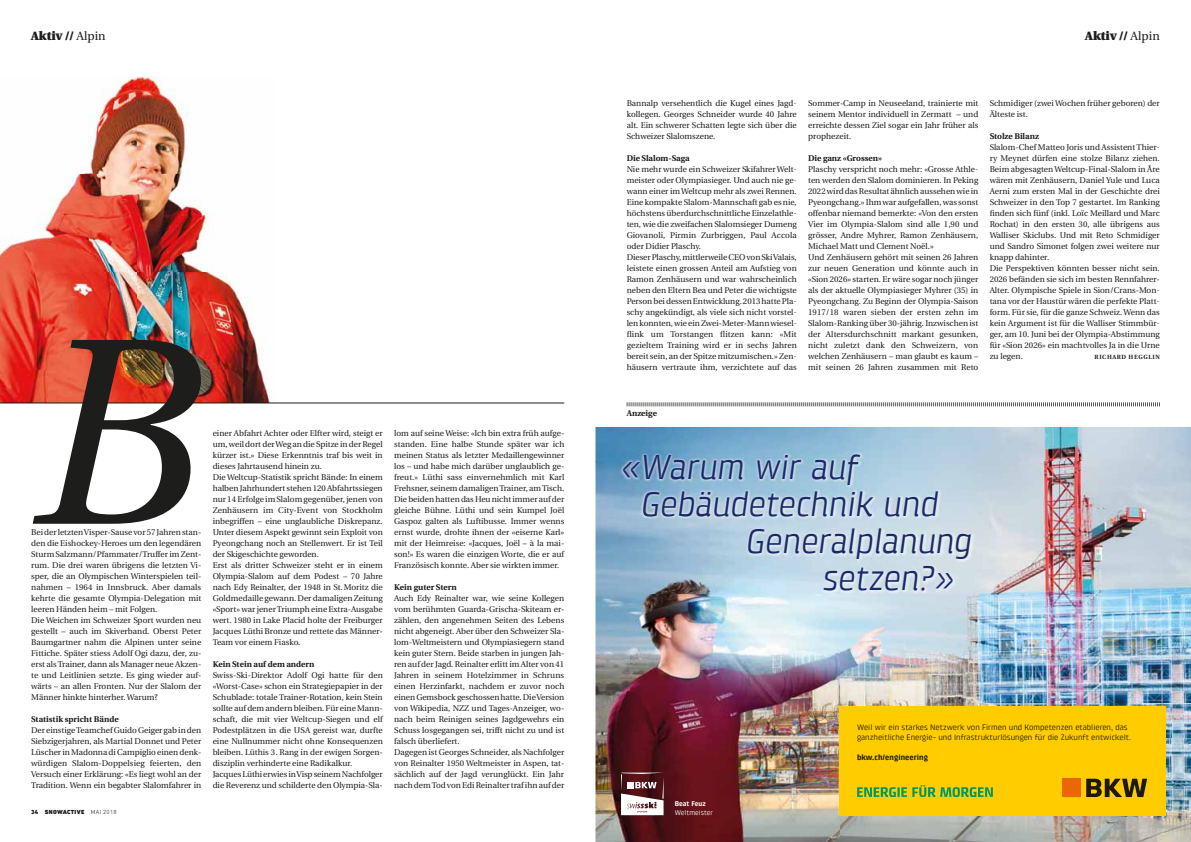
<style>
.page{position:relative;width:1191px;height:842px;background:#fff}
.page>*{position:absolute;margin:0;border:0;box-sizing:border-box;transform-origin:0 0}
.t1{font:italic 265.6px "Utopia";color:#1d1d1b}
.t2{font:italic 35px "Klint Pro";letter-spacing:-.02em;color:#1a2a67}
.t3{font:900 12px "Utopia";color:#1d1d1b}
.t4{font:8.3px/11px "Utopia";color:#1d1d1b}
.t5{font:700 8.3px "Utopia";color:#1d1d1b}
.t6{font:8px/10px "Klint Pro";color:#1d1900}
.t7{font:700 8px "Klint Pro";color:#1d1900}
.t8{font:7px "Klint Pro";color:#fff}
.t9{font:700 7px "Klint Pro";color:#fff}
.t10{font:900 6px "DIN Next LT Pro";letter-spacing:.05em;color:#1d1d1b}
.t11{font:700 6px "Utopia";letter-spacing:.1em;color:#1d1d1b}
.s1{font-weight:400}
.s2{font-weight:300}
</style>
<div class="page">
<img style="left:0;top:77px;width:275px;height:326px">
<hr style="left:0;top:403px;width:564px;height:1px;background:#1d1d1b">
<img style="left:595px;top:427px;width:595px;height:34px">
<img style="left:595px;top:461px;width:35px;height:381px">
<img style="left:946px;top:461px;width:244px;height:277px">
<img style="left:630px;top:593px;width:210px;height:249px">
<img style="left:840px;top:593px;width:106px;height:113px">
<img style="left:1156px;top:738px;width:34px;height:104px">
<img style="left:840px;top:815px;width:316px;height:27px">
<div style="left:838px;top:706px;width:327px;height:109px;background:#fc0"></div>
<img style="left:620px;top:452px;width:354px;height:141px">
<div style="left:1062px;top:779px;width:18px;height:18px;background:#ec6608"></div>
<svg style="left:1086px;top:779px;width:61px;height:18px"></svg>
<svg style="left:857px;top:785px;width:136px;height:12px"></svg>
<svg style="left:621px;top:773px;width:42px;height:42px"></svg>
<svg style="left:626px;top:402px;width:532px;height:4px"></svg>
<h3 class="t3" style="left:31px;top:31px;width:76px">Aktiv // <span class="s1">Alpin</span></h3>
<h1 class="t1" style="left:32px;top:327px;width:169px">B</h1>
<p class="t4" style="left:31px;top:527px;width:172px">Bei der letzten Visper-Sause vor 57 Jahren stan&shy;den die Eishockey-Heroes um den legendären Sturm Salzmann/Pfammater/Truffer im Zent&shy;rum. Die drei waren übrigens die letzten Vi&shy;sper, die an Olympischen Winterspielen teil&shy;nahmen – 1964 in Innsbruck. Aber damals kehrte die gesamte Olympia-Delegation mit leeren Händen heim – mit Folgen.<br>Die Weichen im Schweizer Sport wurden neu gestellt – auch im Skiverband. Oberst Peter Baumgartner nahm die Alpinen unter seine Fittiche. Später stiess Adolf Ogi dazu, der, zu&shy;erst als Trainer, dann als Manager neue Akzen&shy;te und Leitlinien setzte. Es ging wieder auf&shy;wärts – an allen Fronten. Nur der Slalom der Männer hinkte hinterher. Warum?</p>
<p class="t5" style="left:31px;top:715px;width:89px">Statistik spricht Bände</p>
<p class="t4" style="left:31px;top:725px;width:172px;text-align:justify">Der einstige Teamchef Guido Geiger gab in den Siebzigerjahren, als Martial Donnet und Peter Lüscher in Madonna di Campiglio einen denk&shy;würdigen Slalom-Doppelsieg feierten, den Versuch einer Erklärung: «Es liegt wohl an der Tradition. Wenn ein begabter Slalomfahrer in</p>
<p class="t10" style="left:31px;top:809px;width:87px">34 SNOWACTIVE <span class="s2">MAI 2018</span></p>
<p class="t4" style="left:213px;top:428px;width:172px">einer Abfahrt Achter oder Elfter wird, steigt er um, weil dort der Weg an die Spitze in der Regel kürzer ist.» Diese Erkenntnis traf bis weit in dieses Jahrtausend hinein zu.<br>Die Weltcup-Statistik spricht Bände: In einem halben Jahrhundert stehen 120 Abfahrtssiegen nur 14 Erfolge im Slalom gegenüber, jenen von Zenhäusern im City-Event von Stockholm inbegriffen – eine unglaubliche Diskrepanz.<br>Unter diesem Aspekt gewinnt sein Exploit von Pyeongchang noch an Stellenwert. Er ist Teil der Skigeschichte geworden.<br>Erst als dritter Schweizer steht er in einem Olympia-Slalom auf dem Podest – 70 Jahre nach Edy Reinalter, der 1948 in St. Moritz die Goldmedaille gewann. Der damaligen Zeitung «Sport» war jener Triumph eine Extra-Ausgabe wert. 1980 in Lake Placid holte der Freiburger Jacques Lüthi Bronze und rettete das Männer-Team vor einem Fiasko.</p>
<p class="t5" style="left:213px;top:660px;width:103px">Kein Stein auf dem andern</p>
<p class="t4" style="left:213px;top:670px;width:172px">Swiss-Ski-Direktor Adolf Ogi hatte für den «Worst-Case» schon ein Strategiepapier in der Schublade: totale Trainer-Rotation, kein Stein sollte auf dem andern bleiben. Für eine Mann&shy;schaft, die mit vier Weltcup-Siegen und elf Podestplätzen in die USA gereist war, durfte eine Nullnummer nicht ohne Konsequenzen bleiben. Lüthis 3. Rang in der ewigen Sorgen&shy;disziplin verhinderte eine Radikalkur.<br>Jacques Lüthi erwies in Visp seinem Nachfolger die Reverenz und schilderte den Olympia-Sla-</p>
<p class="t4" style="left:394px;top:428px;width:172px;text-align:justify">lom auf seine Weise: «Ich bin extra früh aufge&shy;standen. Eine halbe Stunde später war ich meinen Status als letzter Medaillengewinner los – und habe mich darüber unglaublich ge&shy;freut.» Lüthi sass einvernehmlich mit Karl Frehsner, seinem damaligen Trainer, am Tisch.<br>Die beiden hatten das Heu nicht immer auf der gleiche Bühne. Lüthi und sein Kumpel Joël Gaspoz galten als Luftibusse. Immer wenns ernst wurde, drohte ihnen der «eiserne Karl» mit der Heimreise: «Jacques, Joël – à la mai&shy;son!» Es waren die einzigen Worte, die er auf Französisch konnte. Aber sie wirkten immer.</p>
<p class="t5" style="left:394px;top:583px;width:64px">Kein guter Stern</p>
<p class="t4" style="left:394px;top:593px;width:172px">Auch Edy Reinalter war, wie seine Kollegen vom berühmten Guarda-Grischa-Skiteam er&shy;zählen, den angenehmen Seiten des Lebens nicht abgeneigt. Aber über den Schweizer Sla&shy;lom-Weltmeistern und Olympiasiegern stand kein guter Stern. Beide starben in jungen Jah&shy;ren auf der Jagd. Reinalter erlitt im Alter von 41<br>Jahren in seinem Hotelzimmer in Schruns einen Herzinfarkt, nachdem er zuvor noch einen Gemsbock geschossen hatte. Die Version von Wikipedia, NZZ und Tages-Anzeiger, wo&shy;nach beim Reinigen seines Jagdgewehrs ein Schuss losgegangen sei, trifft nicht zu und ist falsch überliefert.<br>Dagegen ist Georges Schneider, als Nachfolger von Reinalter 1950 Weltmeister in Aspen, tat&shy;sächlich auf der Jagd verunglückt. Ein Jahr nach dem Tod von Edi Reinalter traf ihn auf der</p>
<h3 class="t3" style="left:1085px;top:31px;width:76px">Aktiv // <span class="s1">Alpin</span></h3>
<p class="t4" style="left:626px;top:98px;width:172px;text-align:justify">Bannalp versehentlich die Kugel eines Jagd&shy;kollegen. Georges Schneider wurde 40 Jahre alt. Ein schwerer Schatten legte sich über die Schweizer Slalomszene.</p>
<p class="t5" style="left:626px;top:155px;width:64px">Die Slalom-Saga</p>
<p class="t4" style="left:626px;top:164px;width:172px">Nie mehr wurde ein Schweizer Skifahrer Welt&shy;meister oder Olympiasieger. Und auch nie ge&shy;wann einer im Weltcup mehr als zwei Rennen.<br>Eine kompakte Slalom-Mannschaft gab es nie, höchstens überdurchschnittliche Einzelathle&shy;ten, wie die zweifachen Slalomsieger Dumeng Giovanoli, Pirmin Zurbriggen, Paul Accola oder Didier Plaschy.<br>Dieser Plaschy, mittlerweile CEO von Ski Valais, leistete einen grossen Anteil am Aufstieg von Ramon Zenhäusern und war wahrscheinlich neben den Eltern Bea und Peter die wichtigste Person bei dessen Entwicklung. 2013 hatte Pla&shy;schy angekündigt, als viele sich nicht vorstel&shy;len konnten, wie ein Zwei-Meter-Mann wiesel&shy;flink um Torstangen flitzen kann: «Mit gezieltem Training wird er in sechs Jahren bereit sein, an der Spitze mitzumischen.» Zen&shy;häusern vertraute ihm, verzichtete auf das</p>
<p class="t4" style="left:808px;top:98px;width:172px;text-align:justify">Sommer-Camp in Neuseeland, trainierte mit seinem Mentor individuell in Zermatt – und erreichte dessen Ziel sogar ein Jahr früher als prophezeit.</p>
<p class="t5" style="left:808px;top:154px;width:75px">Die ganz «Grossen»</p>
<p class="t4" style="left:808px;top:164px;width:172px">Plaschy verspricht noch mehr: «Grosse Athle&shy;ten werden den Slalom dominieren. In Peking 2022 wirddas Resultat ähnlich aussehen wie in Pyeongchang.» Ihm war aufgefallen, was sonst offenbar niemand bemerkte: «Von den ersten Vier im Olympia-Slalom sind alle 1,90 und grösser, Andre Myhrer, Ramon Zenhäusern, Michael Matt und Clement Noël.»<br>Und Zenhäusern gehört mit seinen 26 Jahren zur neuen Generation und könnte auch in «Sion 2026» starten. Er wäre sogar noch jünger als der aktuelle Olympiasieger Myhrer (35) in Pyeongchang. Zu Beginn der Olympia-Saison 1917/18 waren sieben der ersten zehn im Slalom-Ranking über 30-jährig. Inzwischen ist der Altersdurchschnitt markant gesunken, nicht zuletzt dank den Schweizern, von welchen Zenhäusern – man glaubt es kaum – mit seinen 26 Jahren zusammen mit Reto</p>
<p class="t4" style="left:989px;top:98px;width:172px">Schmidiger (zwei Wochen früher geboren) der<br>Älteste ist.</p>
<p class="t5" style="left:989px;top:132px;width:51px">Stolze Bilanz</p>
<p class="t4" style="left:989px;top:142px;width:172px">Slalom-Chef Matteo Joris und Assistent Thier&shy;ry Meynet dürfen eine stolze Bilanz ziehen.<br>Beim abgesagten Weltcup-Final-Slalom in Åre wären mit Zenhäusern, Daniel Yule und Luca Aerni zum ersten Mal in der Geschichte drei Schweizer in den Top 7 gestartet. Im Ranking finden sich fünf (inkl. Loïc Meillard und Marc Rochat) in den ersten 30, alle übrigens aus Walliser Skiclubs. Und mit Reto Schmidiger und Sandro Simonet folgen zwei weitere nur knapp dahinter.<br>Die Perspektiven könnten besser nicht sein.<br>2026 befänden sie sich im besten Rennfahrer-Alter. Olympische Spiele in Sion/Crans-Mon&shy;tana vor der Haustür wären die perfekte Platt&shy;form. Für sie, für die ganze Schweiz. Wenn das kein Argument ist für die Walliser Stimmbür&shy;ger, am 10. Juni bei der Olympia-Abstimmung für «Sion 2026» ein machtvolles Ja in die Urne zu legen.</p>
<p class="t11" style="left:1094px;top:354px;width:67px">RICHARD HEGGLIN</p>
<p class="t5" style="left:626px;top:410px;width:32px">Anzeige</p>
<h2 class="t2" style="left:621px;top:447px;width:239px">« Warum wir auf</h2>
<h2 class="t2" style="left:641px;top:484px;width:299px">Gebäudetechnik und</h2>
<h2 class="t2" style="left:746px;top:521px;width:228px">Generalplanung</h2>
<h2 class="t2" style="left:822px;top:558px;width:133px">setzen?»</h2>
<p class="t9" style="left:675px;top:800px;width:32px">Beat Feuz</p>
<p class="t8" style="left:675px;top:809px;width:40px">Weltmeister</p>
<p class="t6" style="left:857px;top:723px;width:275px">Weil wir ein starkes Netzwerk von Firmen und Kompetenzen etablieren, das ganzheitliche Energie- und Infrastrukturlösungen für die Zukunft entwickelt.</p>
<p class="t7" style="left:857px;top:753px;width:72px">bkw.ch/engineering</p>
</div>
